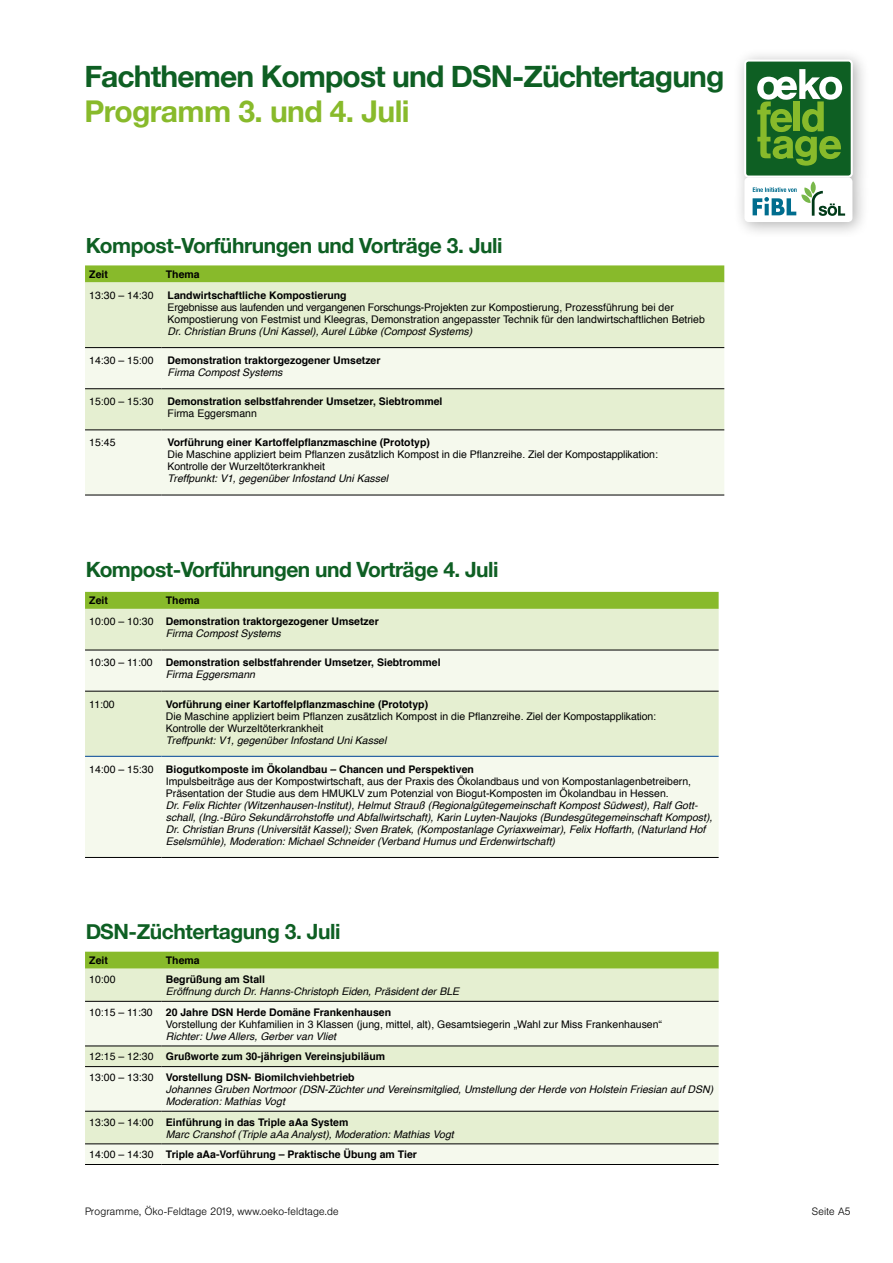
<style>
.page{position:relative;width:893px;height:1263px;background:#fff}
.page>*{position:absolute;margin:0;border:0;box-sizing:border-box;transform-origin:0 0}
.t1{font:700 30px "Helvetica Neue";letter-spacing:-.03em;color:#0e5f23}
.t2{font:700 30px "Helvetica Neue";letter-spacing:-.02em;color:#88ba2b}
.t3{font:700 21px "Helvetica Neue";letter-spacing:-.02em;color:#0e5f23}
.t4{font:italic 10.5px/12px "Helvetica";color:#000}
.t5{font:10.5px/12px "Helvetica";color:#000}
.t6{font:700 10.5px/20.7px "Helvetica";color:#000}
.t7{font:300 10.5px "Lufthansa";letter-spacing:.02em;color:#000}
.s1{font-weight:400}
.s2{font-weight:400;font-style:italic}
.s3{font-weight:700}
.s4{font-style:normal}
.s5{font-weight:700;font-style:normal}
</style>
<div class="page">
<div style="left:733px;top:48px;width:137px;height:191px;background:#000;opacity:.3"></div>
<div style="left:745px;top:61px;width:107px;height:116px;background:#0e5f23;border-radius:3px"></div>
<div style="left:744px;top:60px;width:109px;height:118px;border:2px solid #fff;border-radius:3px"></div>
<svg style="left:757px;top:69px;width:85px;height:97px"></svg>
<div style="left:745px;top:178px;width:106px;height:43px;background:#fff;border-radius:3px"></div>
<div style="left:744px;top:177px;width:108px;height:45px;border:2px solid #fff;border-radius:3px"></div>
<svg style="left:811px;top:181px;width:5px;height:13px"></svg>
<svg style="left:753px;top:187px;width:92px;height:29px"></svg>
<div style="left:85px;top:952px;width:634px;height:17px;background:#88ba2b"></div>
<div style="left:85px;top:969px;width:634px;height:32px;background:#e5efd1"></div>
<svg style="left:85px;top:1002px;width:634px;height:162px;background:#edf3e2"></svg>
<hr style="left:85px;top:1001px;width:77px;height:1px;background:#000">
<hr style="left:162px;top:1001px;width:557px;height:1px;background:#000">
<hr style="left:85px;top:1046px;width:77px;height:1px;background:#000">
<hr style="left:162px;top:1046px;width:557px;height:1px;background:#000">
<hr style="left:85px;top:1066px;width:77px;height:1px;background:#000">
<hr style="left:162px;top:1066px;width:557px;height:1px;background:#000">
<hr style="left:85px;top:1111px;width:77px;height:1px;background:#000">
<hr style="left:162px;top:1111px;width:557px;height:1px;background:#000">
<hr style="left:85px;top:1143px;width:77px;height:1px;background:#000">
<hr style="left:162px;top:1143px;width:557px;height:1px;background:#000">
<hr style="left:85px;top:1164px;width:77px;height:1px;background:#000">
<hr style="left:162px;top:1164px;width:557px;height:1px;background:#000">
<div style="left:85px;top:265px;width:639px;height:17px;background:#88ba2b"></div>
<div style="left:85px;top:282px;width:639px;height:65px;background:#e5efd1"></div>
<svg style="left:85px;top:348px;width:639px;height:147px;background:#eef3e2"></svg>
<hr style="left:85px;top:347px;width:77px;height:1px;background:#000">
<hr style="left:162px;top:347px;width:562px;height:1px;background:#000">
<hr style="left:85px;top:388px;width:77px;height:1px;background:#000">
<hr style="left:162px;top:388px;width:562px;height:1px;background:#000">
<hr style="left:85px;top:430px;width:77px;height:1px;background:#000">
<hr style="left:162px;top:430px;width:562px;height:1px;background:#000">
<hr style="left:85px;top:495px;width:77px;height:1px;background:#000">
<hr style="left:162px;top:495px;width:562px;height:1px;background:#000">
<div style="left:85px;top:592px;width:634px;height:17px;background:#88ba2b"></div>
<div style="left:85px;top:609px;width:634px;height:41px;background:#e5efd1"></div>
<svg style="left:85px;top:651px;width:634px;height:206px;background:#eff5e3"></svg>
<hr style="left:85px;top:650px;width:77px;height:1px;background:#000">
<hr style="left:162px;top:650px;width:557px;height:1px;background:#000">
<hr style="left:85px;top:691px;width:77px;height:1px;background:#000">
<hr style="left:162px;top:691px;width:557px;height:1px;background:#000">
<hr style="left:85px;top:857px;width:77px;height:1px;background:#000">
<hr style="left:162px;top:857px;width:557px;height:1px;background:#000">
<hr style="left:85px;top:756px;width:77px;height:1px;background:#004494">
<hr style="left:162px;top:756px;width:557px;height:1px;background:#004494">
<h1 class="t1" style="left:84px;top:53px;width:641px">Fachthemen Kompost und DSN-Züchtertagung</h1>
<h1 class="t2" style="left:84px;top:88px;width:327px">Programm 3. und 4. Juli</h1>
<h2 class="t3" style="left:85px;top:229px;width:419px">Kompost-Vorführungen und Vorträge 3. Juli</h2>
<p class="t6" style="left:89px;top:264px;width:20px">Zeit</p>
<p class="t6" style="left:166px;top:264px;width:35px">Thema</p>
<p class="t5" style="left:89px;top:289px;width:66px">13:30 – 14:30</p>
<p class="t6" style="left:168px;top:285px;width:181px">Landwirtschaftliche Kompostierung</p>
<p class="t5" style="left:168px;top:301px;width:539px">Ergebnisse aus laufenden und vergangenen Forschungs-Projekten zur Kompostierung, Prozessführung bei der<br>Kompostierung von Festmist und Kleegras, Demonstration angepasster Technik für den landwirtschaftlichen Betrieb</p>
<p class="t4" style="left:168px;top:325px;width:306px">Dr. Christian Bruns (Uni Kassel), Aurel Lübke (Compost Systems)</p>
<p class="t5" style="left:89px;top:355px;width:66px">14:30 – 15:00</p>
<p class="t6" style="left:168px;top:350px;width:214px">Demonstration traktorgezogener Umsetzer</p>
<p class="t4" style="left:168px;top:366px;width:116px">Firma Compost Systems</p>
<p class="t5" style="left:89px;top:396px;width:66px">15:00 – 15:30</p>
<p class="t6" style="left:168px;top:391px;width:276px">Demonstration selbstfahrender Umsetzer, Siebtrommel</p>
<p class="t5" style="left:168px;top:408px;width:91px">Firma Eggersmann</p>
<p class="t5" style="left:89px;top:437px;width:28px">15:45</p>
<p class="t6" style="left:168px;top:432px;width:264px">Vorführung einer Kartoffelpflanzmaschine (Prototyp)</p>
<p class="t5" style="left:168px;top:449px;width:492px">Die Maschine appliziert beim Pflanzen zusätzlich Kompost in die Pflanzreihe. Ziel der Kompostapplikation:<br>Kontrolle der Wurzeltöterkrankheit</p>
<p class="t4" style="left:168px;top:473px;width:222px">Treffpunkt: V1, gegenüber Infostand Uni Kassel</p>
<h2 class="t3" style="left:85px;top:553px;width:415px">Kompost-Vorführungen und Vorträge 4. Juli</h2>
<p class="t6" style="left:89px;top:590px;width:20px">Zeit</p>
<p class="t6" style="left:89px;top:590px;width:291px;text-indent:77px">Thema<br><span class="s1">10:00 – 10:30</span> Demonstration traktorgezogener Umsetzer</p>
<p class="t4" style="left:166px;top:628px;width:116px">Firma Compost Systems</p>
<p class="t6" style="left:166px;top:657px;width:276px;line-height:12px;text-indent:-77px"><span class="s1">10:30 – 11:00</span> Demonstration selbstfahrender Umsetzer, Siebtrommel<br><span class="s2">Firma Eggersmann</span></p>
<p class="t5" style="left:89px;top:698px;width:27px">11:00</p>
<p class="t6" style="left:166px;top:694px;width:264px">Vorführung einer Kartoffelpflanzmaschine (Prototyp)</p>
<p class="t5" style="left:166px;top:710px;width:492px">Die Maschine appliziert beim Pflanzen zusätzlich Kompost in die Pflanzreihe. Ziel der Kompostapplikation:<br>Kontrolle der Wurzeltöterkrankheit</p>
<p class="t4" style="left:166px;top:734px;width:222px">Treffpunkt: V1, gegenüber Infostand Uni Kassel</p>
<p class="t5" style="left:166px;top:763px;width:527px;text-indent:-77px">14:00 – 15:30 <span class="s3">Biogutkomposte im Ökolandbau – Chancen und Perspektiven<br></span>Impulsbeiträge aus der Kompostwirtschaft, aus der Praxis des Ökolandbaus und von Kompostanlagenbetreibern,<br>Präsentation der Studie aus dem HMUKLV zum Potenzial von Biogut-Komposten im Ökolandbau in Hessen.</p>
<p class="t4" style="left:166px;top:799px;width:548px">Dr. Felix Richter (Witzenhausen-Institut), Helmut Strauß (Regionalgütegemeinschaft Kompost Südwest), Ralf Gott&shy;schall, (Ing.-Büro Sekundärrohstoffe und Abfallwirtschaft), Karin Luyten-Naujoks (Bundesgütegemeinschaft Kompost), Dr. Christian Bruns (Universität Kassel); Sven Bratek, (Kompostanlage Cyriaxweimar), Felix Hoffarth, (Naturland Hof Eselsmühle), Moderation: Michael Schneider (Verband Humus und Erdenwirtschaft)</p>
<h2 class="t3" style="left:85px;top:915px;width:257px">DSN-Züchtertagung 3. Juli</h2>
<p class="t6" style="left:89px;top:950px;width:20px">Zeit</p>
<p class="t6" style="left:166px;top:950px;width:35px">Thema</p>
<p class="t5" style="left:89px;top:973px;width:28px">10:00</p>
<p class="t6" style="left:166px;top:969px;width:101px">Begrüßung am Stall</p>
<p class="t4" style="left:89px;top:981px;width:371px;line-height:20.7px;text-indent:77px">Eröffnung durch Dr. Hanns-Christoph Eiden, Präsident der BLE<br><span class="s4">10:15 – 11:30</span> <span class="s5">20 Jahre DSN Herde Domäne Frankenhausen</span></p>
<p class="t5" style="left:166px;top:1018px;width:498px">Vorstellung der Kuhfamilien in 3 Klassen (jung, mittel, alt), Gesamtsiegerin „Wahl zur Miss Frankenhausen“</p>
<p class="t6" style="left:89px;top:1026px;width:297px;text-indent:77px"><span class="s2">Richter: Uwe Allers, Gerber van Vliet<br></span><span class="s1">12:15 – 12:30</span> Grußworte zum 30-jährigen Vereinsjubiläum<br><span class="s1">13:00 – 13:30</span> Vorstellung DSN- Biomilchviehbetrieb</p>
<p class="t4" style="left:166px;top:1083px;width:549px">Johannes Gruben Nortmoor (DSN-Züchter und Vereinsmitglied, Umstellung der Herde von Holstein Friesian auf DSN)<br>Moderation: Mathias Vogt</p>
<p class="t4" style="left:166px;top:1116px;width:289px;text-indent:-77px"><span class="s4">13:30 – 14:00</span> <span class="s5">Einführung in das Triple aAa System<br></span>Marc Cranshof (Triple aAa Analyst), Moderation: Mathias Vogt</p>
<p class="t6" style="left:89px;top:1144px;width:329px"><span class="s1">14:00 – 14:30</span> Triple aAa-Vorführung – Praktische Übung am Tier</p>
<p class="t7" style="left:85px;top:1206px;width:255px">Programme, Öko-Feldtage 2019, www.oeko-feldtage.de</p>
<p class="t7" style="left:812px;top:1206px;width:40px">Seite A5</p>
</div>
